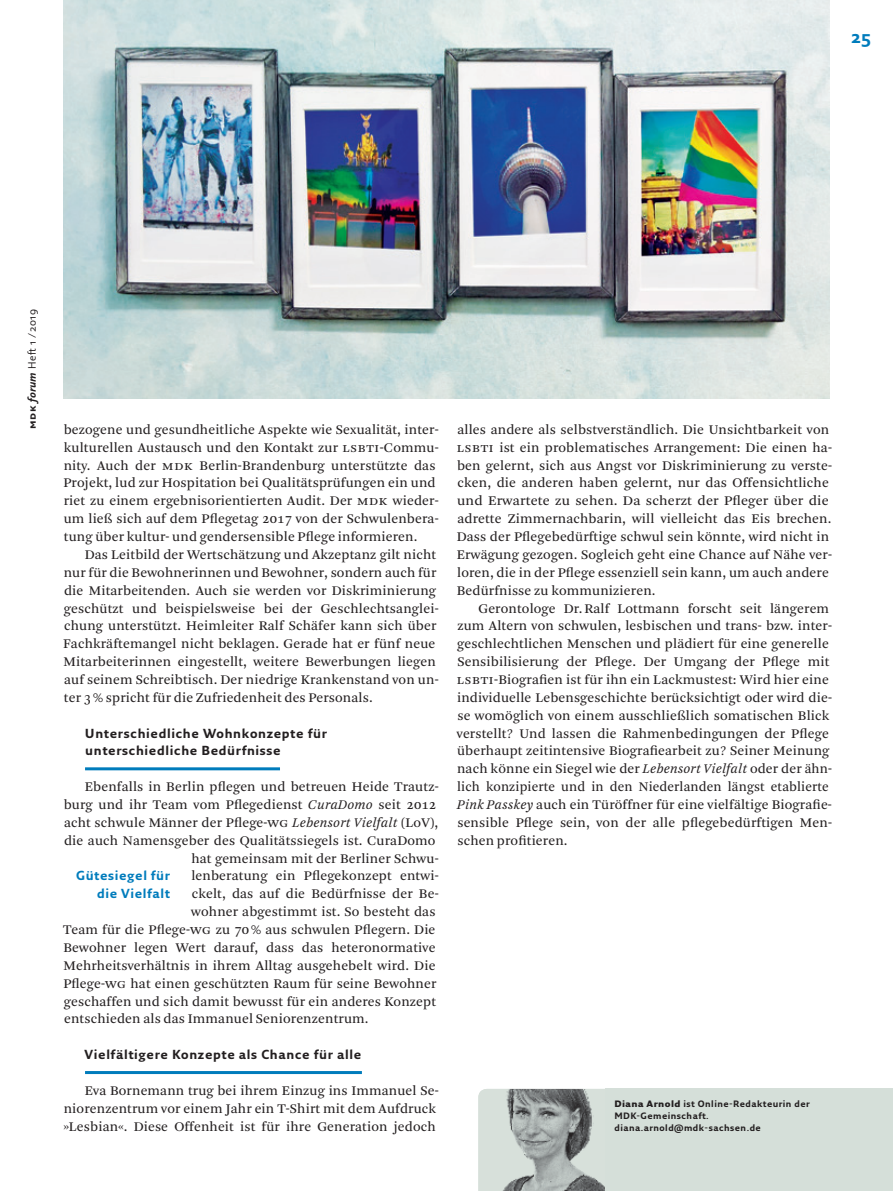
<style>
.page{position:relative;width:893px;height:1191px;background:#fff}
.page>*{position:absolute;margin:0;border:0;box-sizing:border-box;transform-origin:0 0}
._3_3_Pagina{font:700 18px "Fresco Sans Plus Pro";color:#007cbc}
.t1{font:13.8px/17.9px "Arnhem Blond";letter-spacing:.01em;color:#231f20}
._0_3_Zwischenübersch{font:700 12.75px/17.9px "Fresco Sans Pro";letter-spacing:.05em;color:#231f20}
._0_4_Streamer{font:700 12.75px "Fresco Sans Pro";letter-spacing:.05em;color:#007cbc}
.t2{font:10.5px "Fresco Sans Plus Pro";letter-spacing:.05em;color:#231f20}
._3_1_Autorenkasten{font:700 9px/11.9px "Fresco Sans Pro";letter-spacing:.05em;color:#231f20}
.s1{font-weight:700}
.s2{font-weight:700;font-style:italic}
.s3{font-style:italic}
.s4{font-weight:900}
</style>
<div class="page">
<hr style="left:85px;top:767px;width:195px;height:3px;background:#007cbc">
<hr style="left:85px;top:1071px;width:277px;height:3px;background:#007cbc">
<img style="left:64px;top:0;width:765px;height:398px">
<img style="left:478px;top:1089px;width:128px;height:102px">
<div style="left:606px;top:1089px;width:287px;height:102px;background:#d5dfd9"></div>
<p class="_3_3_Pagina" style="left:851px;top:25px;width:22px">25</p>
<p class="t2" style="left:25px;top:428px;width:121px;rotate:-90deg"><span class="s1">mdk</span> <span class="s2">forum</span> Heft 1 /2019</p>
<p class="t1" style="left:63px;top:421px;width:377px">bezogene und gesundheitliche Aspekte wie Sexualität, inter&shy;kulturellen Austausch und den Kontakt zur lsbti-Commu&shy;nity. Auch der mdk Berlin-Brandenburg unterstützte das Projekt, lud zur Hospitation bei Qualitätsprüfungen ein und riet zu einem ergebnisorientierten Audit. Der mdk wieder&shy;um ließ sich auf dem Pflegetag 2017 von der Schwulenbera&shy;tung über kultur- und gendersensible Pflege informieren.</p>
<p class="t1" style="left:63px;top:546px;width:377px;text-indent:21px">Das Leitbild der Wertschätzung und Akzeptanz gilt nicht nur für die Bewohnerinnen und Bewohner, sondern auch für die Mitarbeitenden. Auch sie werden vor Diskriminierung geschützt und beispielsweise bei der Geschlechtsanglei&shy;chung unterstützt. Heimleiter Ralf Schäfer kann sich über Fachkräftemangel nicht beklagen. Gerade hat er fünf neue Mitarbeiterinnen eingestellt, weitere Bewerbungen liegen auf seinem Schreibtisch. Der niedrige Krankenstand von un&shy;ter 3 % spricht für die Zufriedenheit des Personals.</p>
<p class="_0_3_Zwischenübersch" style="left:85px;top:724px;width:243px">Unterschiedliche Wohnkonzepte für unterschiedliche Bedürfnisse</p>
<p class="t1" style="left:85px;top:778px;width:355px">Ebenfalls in Berlin pflegen und betreuen Heide Trautz-</p>
<p class="t1" style="left:64px;top:796px;width:374px">burg und ihr Team vom Pflegedienst <span class="s3">CuraDomo</span> seit 2012</p>
<p class="t1" style="left:64px;top:814px;width:376px">acht schwule Männer der Pflege-wg <span class="s3">Lebensort Vielfalt</span> (LoV),</p>
<p class="t1" style="left:64px;top:831px;width:373px">die auch Namensgeber des Qualitätssiegels ist. CuraDomo</p>
<p class="t1" style="left:191px;top:849px;width:249px">hat gemeinsam mit der Berliner Schwu-</p>
<p class="t1" style="left:191px;top:867px;width:249px">lenberatung ein Pflegekonzept entwi-</p>
<p class="t1" style="left:192px;top:885px;width:248px">ckelt, das auf die Bedürfnisse der Be-</p>
<p class="t1" style="left:191px;top:903px;width:246px">wohner abgestimmt ist. So besteht das</p>
<p class="t1" style="left:63px;top:921px;width:374px">Team für die Pflege-wg zu 70 % aus schwulen Pflegern. Die</p>
<p class="t1" style="left:63px;top:939px;width:374px">Bewohner legen Wert darauf, dass das heteronormative</p>
<p class="t1" style="left:64px;top:956px;width:373px">Mehrheitsverhältnis in ihrem Alltag ausgehebelt wird. Die</p>
<p class="t1" style="left:63px;top:974px;width:374px">Pflege-wg hat einen geschützten Raum für seine Bewohner</p>
<p class="t1" style="left:64px;top:992px;width:374px">geschaffen und sich damit bewusst für ein anderes Konzept</p>
<p class="t1" style="left:64px;top:1010px;width:306px">entschieden als das Immanuel Seniorenzentrum.</p>
<p class="_0_3_Zwischenübersch" style="left:85px;top:1045px;width:278px">Vielfältigere Konzepte als Chance für alle</p>
<p class="t1" style="left:63px;top:1081px;width:377px;text-indent:21px">Eva Bornemann trug bei ihrem Einzug ins Immanuel Se&shy;niorenzentrum vor einem Jahr ein T-Shirt mit dem Aufdruck »Lesbian«. Diese Offenheit ist für ihre Generation jedoch</p>
<p class="_0_4_Streamer" style="left:76px;top:868px;width:96px">Gütesiegel für</p>
<p class="_0_4_Streamer" style="left:97px;top:885px;width:74px">die Vielfalt</p>
<p class="t1" style="left:457px;top:421px;width:377px">alles andere als selbstverständlich. Die Unsichtbarkeit von lsbti ist ein problematisches Arrangement: Die einen ha&shy;ben gelernt, sich aus Angst vor Diskriminierung zu verste&shy;cken, die anderen haben gelernt, nur das Offensichtliche und Erwartete zu sehen. Da scherzt der Pfleger über die adrette Zimmernachbarin, will vielleicht das Eis brechen.<br>Dass der Pflegebedürftige schwul sein könnte, wird nicht in Erwägung gezogen. Sogleich geht eine Chance auf Nähe ver&shy;loren, die in der Pflege essenziell sein kann, um auch andere Bedürfnisse zu kommunizieren.</p>
<p class="t1" style="left:457px;top:599px;width:377px;text-indent:22px">Gerontologe Dr.Ralf Lottmann forscht seit längerem zum Altern von schwulen, lesbischen und trans- bzw. inter&shy;geschlechtlichen Menschen und plädiert für eine generelle Sensibilisierung der Pflege. Der Umgang der Pflege mit lsbti-Biografien ist für ihn ein Lackmustest: Wird hier eine individuelle Lebensgeschichte berücksichtigt oder wird die&shy;se womöglich von einem ausschließlich somatischen Blick verstellt? Und lassen die Rahmenbedingungen der Pflege überhaupt zeitintensive Biografiearbeit zu? Seiner Meinung nach könne ein Siegel wie der <span class="s3">Lebensort Vielfalt</span> oder der ähn&shy;lich konzipierte und in den Niederlanden längst etablierte <span class="s3">Pink Passkey</span> auch ein Türöffner für eine vielfältige Biografie&shy;sensible Pflege sein, von der alle pflegebedürftigen Men&shy;schen profitieren.</p>
<p class="_3_1_Autorenkasten" style="left:614px;top:1097px;width:197px"><span class="s4">Diana Arnold</span> ist Online-Redakteurin der<br>MDK-Gemeinschaft.</p>
<p class="_3_1_Autorenkasten" style="left:614px;top:1121px;width:148px">diana.arnold@mdk-sachsen.de</p>
</div>
